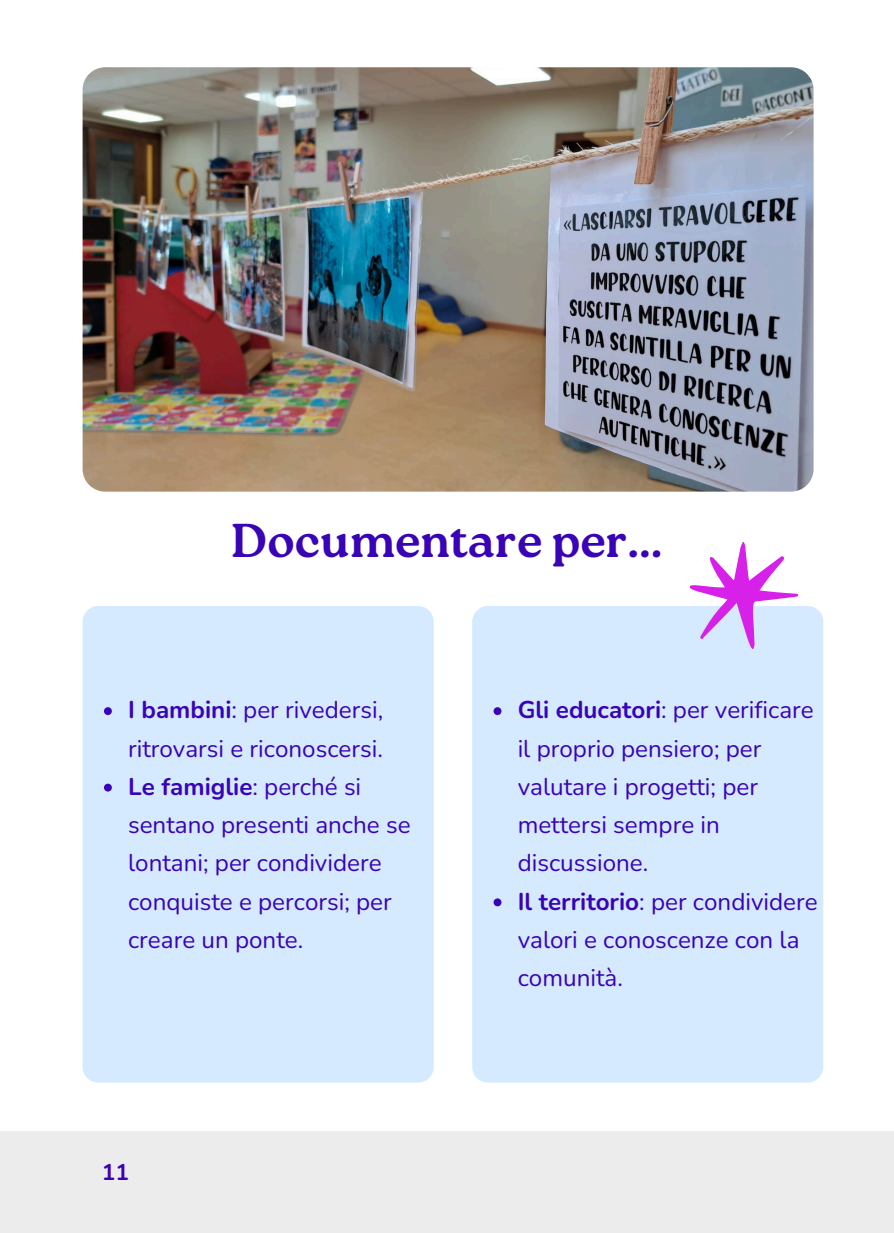
<style>
.page{position:relative;width:894px;height:1233px;background:#fff}
.page>*{position:absolute;margin:0;border:0;box-sizing:border-box;transform-origin:0 0}
.t1{font:700 47.4px "Roca Two";color:#3903b6}
.t2{font:24.15px/38.2px "Nunito";color:#3903b6}
.t3{font:700 22.65px "Nunito";color:#3903b6}
.s1{font-weight:700}
</style>
<div class="page">
<img style="left:83px;top:67px;width:730px;height:425px;border-radius:22px">
<div style="left:83px;top:606px;width:350px;height:477px;background:#d5e9ff;border-radius:16px"></div>
<svg style="left:104px;top:707px;width:8px;height:8px"></svg>
<svg style="left:104px;top:784px;width:8px;height:8px"></svg>
<div style="left:472px;top:606px;width:351px;height:477px;background:#d5e9ff;border-radius:16px"></div>
<svg style="left:493px;top:707px;width:8px;height:8px"></svg>
<svg style="left:493px;top:898px;width:8px;height:8px"></svg>
<div style="left:0;top:1131px;width:893px;height:102px;background:#edeced"></div>
<svg style="left:689px;top:542px;width:110px;height:107px"></svg>
<p class="t1" style="left:231px;top:513px;width:432px">Documentare per...</p>
<h1 class="t2" style="left:128px;top:691px;width:256px"><span class="s1">I bambini</span>: per rivedersi, ritrovarsi e riconoscersi.</h1>
<p class="t2" style="left:128px;top:768px;width:284px"><span class="s1">Le famiglie</span>: perché si sentano presenti anche se lontani; per condividere conquiste e percorsi; per creare un ponte.</p>
<p class="t3" style="left:102px;top:1157px;width:29px">11</p>
<p class="t2" style="left:517px;top:691px;width:297px"><span class="s1">Gli educatori</span>: per verificare il proprio pensiero; per valutare i progetti; per mettersi sempre in discussione.</p>
<p class="t2" style="left:517px;top:883px;width:301px"><span class="s1">Il territorio</span>: per condividere valori e conoscenze con la comunità.</p>
</div>
